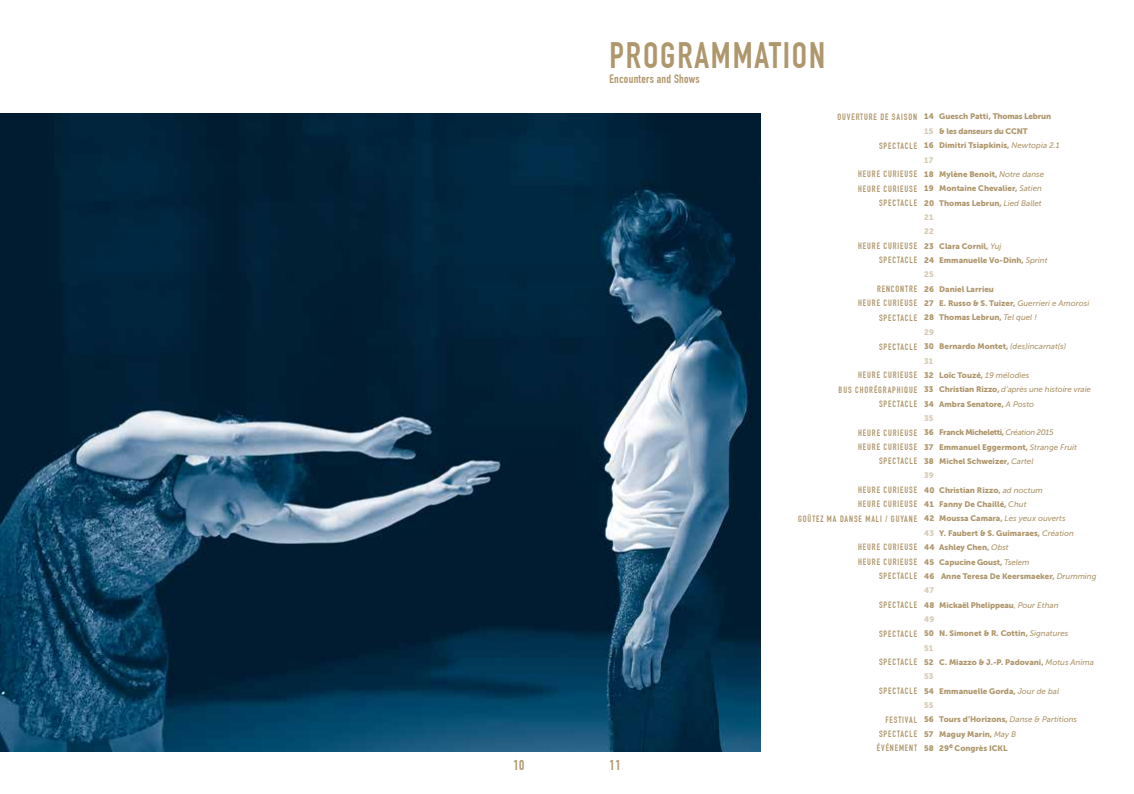
<style>
.page{position:relative;width:1134px;height:794px;background:#fff}
.page>*{position:absolute;margin:0;border:0;box-sizing:border-box;transform-origin:0 0}
.t1{font:700 36px "DIN Condensed";letter-spacing:.05em;color:#af976d}
.t2{font:700 14px "DIN Condensed";color:#af976d}
.t3{font:700 12px "DIN Condensed";letter-spacing:.025em;color:#af976d}
.t4{font:700 9px/14.3px "DIN Condensed";letter-spacing:.1em;color:#af976d;text-align:right}
.t5{font:8px/14.3px "Museo Sans 900";color:#af976d}
.t6{font:italic 8px "Museo Sans 500";letter-spacing:-.01em;color:#af976d}
.s1{color:#d7cbb6}
.s2{font-family:"Museo Sans 500";font-style:italic}
.s3{font-family:"Museo Sans 900";font-style:normal}
.s4{font-family:"Museo Sans 500"}
</style>
<div class="page">
<img style="left:0;top:114px;width:761px;height:637px">
<h1 class="t1" style="left:609px;top:34px;width:217px">PROGRAMMATION</h1>
<h3 class="t3" style="left:609px;top:71px;width:92px">Encounters and Shows</h3>
<h2 class="t2" style="left:513px;top:757px;width:13px">10</h2>
<h2 class="t2" style="left:609px;top:757px;width:13px">11</h2>
<p class="t4" style="left:837px;top:110px;width:81px">OUVERTURE DE SAISON</p>
<p class="t4" style="left:879px;top:138px;width:39px">SPECTACLE</p>
<p class="t4" style="left:858px;top:167px;width:60px">HEURE CURIEUSE<br>HEURE CURIEUSE<br>SPECTACLE</p>
<p class="t4" style="left:858px;top:239px;width:60px">HEURE CURIEUSE<br>SPECTACLE</p>
<p class="t4" style="left:858px;top:282px;width:60px">RENCONTRE<br>HEURE CURIEUSE<br>SPECTACLE</p>
<p class="t4" style="left:879px;top:339px;width:39px">SPECTACLE</p>
<p class="t4" style="left:839px;top:368px;width:80px">HEURE CURIEUSE<br>BUS CHORÉGRAPHIQUE<br>SPECTACLE</p>
<p class="t4" style="left:858px;top:425px;width:60px">HEURE CURIEUSE<br>HEURE CURIEUSE<br>SPECTACLE</p>
<p class="t4" style="left:798px;top:483px;width:120px">HEURE CURIEUSE<br>HEURE CURIEUSE<br>GOÛTEZ MA DANSE MALI / GUYANE</p>
<p class="t4" style="left:858px;top:540px;width:60px">HEURE CURIEUSE<br>HEURE CURIEUSE<br>SPECTACLE</p>
<p class="t4" style="left:879px;top:597px;width:39px">SPECTACLE</p>
<p class="t4" style="left:879px;top:626px;width:39px">SPECTACLE</p>
<p class="t4" style="left:879px;top:655px;width:39px">SPECTACLE</p>
<p class="t4" style="left:879px;top:684px;width:39px">SPECTACLE</p>
<p class="t4" style="left:877px;top:712px;width:42px;text-align:justify;text-indent:8px">FESTIVAL SPECTACLE ÉVÉNEMENT</p>
<p class="t5" style="left:924px;top:109px;width:137px">14 Guesch Patti, Thomas Lebrun<br><span class="s1">15</span> &amp; les danseurs du CCNT<br>16 Dimitri Tsiapkinis, <span class="s2">Newtopia 2.1<br></span><span class="s1">17<br></span>18 Mylène Benoit, <span class="s2">Notre danse<br></span>19 Montaine Chevalier, <span class="s2">Satien<br></span>20 Thomas Lebrun, <span class="s2">Lied Ballet<br></span><span class="s1">21<br>22<br></span>23 Clara Cornil, <span class="s2">Yuj<br></span>24 Emmanuelle Vo-Dinh, <span class="s2">Sprint<br></span><span class="s1">25</span></p>
<p class="t5" style="left:924px;top:282px;width:167px">26 Daniel Larrieu<br>27 E. Russo &amp; S. Tuizer, <span class="s2">Guerrieri e Amorosi<br></span>28 Thomas Lebrun, <span class="s2">Tel quel !<br></span><span class="s1">29<br></span>30 Bernardo Montet, <span class="s2">(des)incarnat(s)<br></span><span class="s1">31<br></span>32 Loïc Touzé, <span class="s2">19 mélodies</span></p>
<p class="t6" style="left:924px;top:385px;width:168px"><span class="s3">33 Christian Rizzo,</span> d’après une histoire vraie</p>
<p class="t5" style="left:924px;top:396px;width:174px">34 Ambra Senatore, <span class="s2">A Posto<br></span><span class="s1">35<br></span>36 Franck Micheletti, <span class="s2">Création 2015<br></span>37 Emmanuel Eggermont, <span class="s2">Strange Fruit<br></span>38 Michel Schweizer, <span class="s2">Cartel<br></span><span class="s1">39<br></span>40 Christian Rizzo, <span class="s2">ad noctum<br></span>41 Fanny De Chaillé, <span class="s2">Chut<br></span>42 Moussa Camara, <span class="s2">Les yeux ouverts<br></span><span class="s1">43</span> Y. Faubert &amp; S. Guimaraes, <span class="s2">Création<br></span>44 Ashley Chen, <span class="s2">Obst<br></span>45 Capucine Goust, <span class="s2">Tselem<br></span>46 Anne Teresa De Keersmaeker, <span class="s2">Drumming<br></span><span class="s1">47<br></span>48 Mickaël Phelippeau<span class="s4">,</span> <span class="s2">Pour Ethan<br></span><span class="s1">49<br></span>50 N. Simonet &amp; R. Cottin, <span class="s2">Signatures<br></span><span class="s1">51<br></span>52 C. Miazzo &amp; J.-P. Padovani, <span class="s2">Motus Anima<br></span><span class="s1">53<br></span>54 Emmanuelle Gorda, <span class="s2">Jour de bal<br></span><span class="s1">55<br></span>56 Tours d’Horizons, <span class="s2">Danse &amp; Partitions<br></span>57 Maguy Marin, <span class="s2">May B<br></span>58 29<sup>e</sup> Congrès ICKL</p>
</div>
